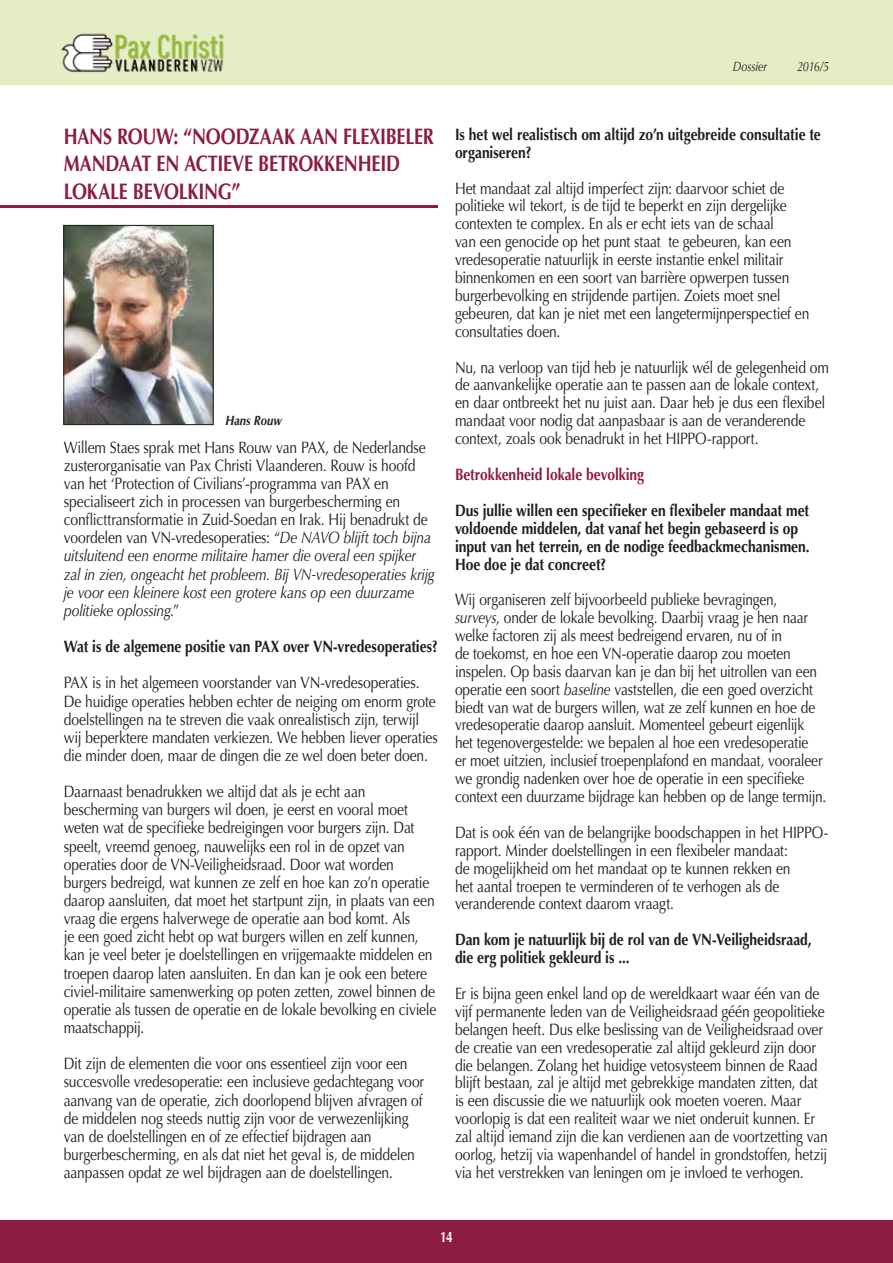
<style>
.page{position:relative;width:893px;height:1263px;background:#fff}
.page>*{position:absolute;margin:0;border:0;box-sizing:border-box;transform-origin:0 0}
.t1{font:700 22.5px/27.3px "Optima LT Std";letter-spacing:-.015em;color:#8c1c40;scale:.8 1}
.t2{font:16.5px/18.1px "Optima LT Std";letter-spacing:-.015em;color:#1d1d1b;scale:.84 1}
.t3{font:16.5px/17.9px "Optima LT Std";letter-spacing:-.015em;color:#1d1d1b;scale:.83 1}
.t4{font:700 16.5px/17.9px "Optima LT Std";color:#1d1d1b;scale:.84 1}
.t5{font:700 16.5px "Optima LT Std";letter-spacing:-.005em;color:#8c1c40;scale:.84 1}
.t6{font:700 15px "Optima LT Std";color:#fff;scale:.8 1}
.t7{font:italic 13.5px "Optima LT Std";letter-spacing:-.015em;color:#1d1d1b;scale:.8 1}
.t8{font:italic 700 13.5px "Optima LT Std";color:#1d1d1b;scale:.84 1}
.s1{font-style:italic}
</style>
<div class="page">
<div style="left:0;top:0;width:893px;height:85px;background:#e4edc4"></div>
<div style="left:0;top:1220px;width:893px;height:43px;background:#8c1c40"></div>
<hr style="left:0;top:205px;width:438px;height:3px;background:#8c1c40">
<img style="left:65px;top:227px;width:147px;height:196px">
<div style="left:63px;top:225px;width:151px;height:200px;border:1px solid #1d1d1b"></div>
<p class="t7" style="left:733px;top:58px;width:44px">Dossier</p>
<p class="t7" style="left:797px;top:58px;width:42px">2016/5</p>
<h1 class="t1" style="left:64px;top:123px;width:464px">HANS ROUW: “NOODZAAK AAN FLEXIBELER<br>MANDAAT EN ACTIEVE BETROKKENHEID<br>LOKALE BEVOLKING”</h1>
<p class="t8" style="left:225px;top:412px;width:69px">Hans Rouw</p>
<p class="t2" style="left:64px;top:438px;width:443px">Willem Staes sprak met Hans Rouw van PAX, de Nederlandse zusterorganisatie van Pax Christi Vlaanderen. Rouw is hoofd van het ‘Protection of Civilians’-programma van PAX en specialiseert zich in processen van burgerbescherming en conflicttransformatie in Zuid-Soedan en Irak. Hij benadrukt de voordelen van VN-vredesoperaties: “<span class="s1">De NAVO blijft toch bijna uitsluitend een enorme militaire hamer die overal een spijker zal in zien, ongeacht het probleem. Bij VN-vredesoperaties krijg je voor een kleinere kost een grotere kans op een duurzame politieke oplossing</span>.”</p>
<p class="t4" style="left:64px;top:638px;width:447px">Wat is de algemene positie van PAX over VN-vredesoperaties?</p>
<p class="t2" style="left:64px;top:674px;width:447px">PAX is in het algemeen voorstander van VN-vredesoperaties.<br>De huidige operaties hebben echter de neiging om enorm grote doelstellingen na te streven die vaak onrealistisch zijn, terwijl wij beperktere mandaten verkiezen. We hebben liever operaties die minder doen, maar de dingen die ze wel doen beter doen.</p>
<p class="t2" style="left:64px;top:783px;width:445px">Daarnaast benadrukken we altijd dat als je echt aan bescherming van burgers wil doen, je eerst en vooral moet weten wat de specifieke bedreigingen voor burgers zijn. Dat speelt, vreemd genoeg, nauwelijks een rol in de opzet van operaties door de VN-Veiligheidsraad. Door wat worden burgers bedreigd, wat kunnen ze zelf en hoe kan zo’n operatie daarop aansluiten, dat moet het startpunt zijn, in plaats van een vraag die ergens halverwege de operatie aan bod komt. Als<br>je een goed zicht hebt op wat burgers willen en zelf kunnen, kan je veel beter je doelstellingen en vrijgemaakte middelen en troepen daarop laten aansluiten. En dan kan je ook een betere civiel-militaire samenwerking op poten zetten, zowel binnen de operatie als tussen de operatie en de lokale bevolking en civiele maatschappij.</p>
<p class="t2" style="left:64px;top:1055px;width:431px">Dit zijn de elementen die voor ons essentieel zijn voor een succesvolle vredesoperatie: een inclusieve gedachtegang voor aanvang van de operatie, zich doorlopend blijven afvragen of de middelen nog steeds nuttig zijn voor de verwezenlijking van de doelstellingen en of ze effectief bijdragen aan burgerbescherming, en als dat niet het geval is, de middelen aanpassen opdat ze wel bijdragen aan de doelstellingen.</p>
<p class="t4" style="left:455px;top:125px;width:437px">Is het wel realistisch om altijd zo’n uitgebreide consultatie te organiseren?</p>
<p class="t2" style="left:455px;top:179px;width:423px">Het mandaat zal altijd imperfect zijn: daarvoor schiet de politieke wil tekort, is de tijd te beperkt en zijn dergelijke contexten te complex. En als er echt iets van de schaal<br>van een genocide op het punt staat te gebeuren, kan een vredesoperatie natuurlijk in eerste instantie enkel militair binnenkomen en een soort van barrière opwerpen tussen burgerbevolking en strijdende partijen. Zoiets moet snel gebeuren, dat kan je niet met een langetermijnperspectief en consultaties doen.</p>
<p class="t2" style="left:455px;top:358px;width:447px">Nu, na verloop van tijd heb je natuurlijk wél de gelegenheid om de aanvankelijke operatie aan te passen aan de lokale context, en daar ontbreekt het nu juist aan. Daar heb je dus een flexibel mandaat voor nodig dat aanpasbaar is aan de veranderende context, zoals ook benadrukt in het HIPPO-rapport.</p>
<p class="t5" style="left:455px;top:465px;width:227px">Betrokkenheid lokale bevolking</p>
<p class="t4" style="left:455px;top:501px;width:424px">Dus jullie willen een specifieker en flexibeler mandaat met voldoende middelen, dat vanaf het begin gebaseerd is op input van het terrein, en de nodige feedbackmechanismen.<br>Hoe doe je dat concreet?</p>
<p class="t3" style="left:455px;top:591px;width:449px">Wij organiseren zelf bijvoorbeeld publieke bevragingen, <span class="s1">surveys</span>, onder de lokale bevolking. Daarbij vraag je hen naar welke factoren zij als meest bedreigend ervaren, nu of in<br>de toekomst, en hoe een VN-operatie daarop zou moeten inspelen. Op basis daarvan kan je dan bij het uitrollen van een operatie een soort <span class="s1">baseline</span> vaststellen, die een goed overzicht biedt van wat de burgers willen, wat ze zelf kunnen en hoe de vredesoperatie daarop aansluit. Momenteel gebeurt eigenlijk het tegenovergestelde: we bepalen al hoe een vredesoperatie<br>er moet uitzien, inclusief troepenplafond en mandaat, vooraleer we grondig nadenken over hoe de operatie in een specifieke context een duurzame bijdrage kan hebben op de lange termijn.</p>
<p class="t2" style="left:455px;top:823px;width:446px">Dat is ook één van de belangrijke boodschappen in het HIPPO&shy;rapport. Minder doelstellingen in een flexibeler mandaat:<br>de mogelijkheid om het mandaat op te kunnen rekken en<br>het aantal troepen te verminderen of te verhogen als de veranderende context daarom vraagt.</p>
<p class="t4" style="left:455px;top:931px;width:426px">Dan kom je natuurlijk bij de rol van de VN-Veiligheidsraad, die erg politiek gekleurd is ...</p>
<p class="t2" style="left:455px;top:985px;width:446px">Er is bijna geen enkel land op de wereldkaart waar één van de vijf permanente leden van de Veiligheidsraad géén geopolitieke belangen heeft. Dus elke beslissing van de Veiligheidsraad over de creatie van een vredesoperatie zal altijd gekleurd zijn door die belangen. Zolang het huidige vetosysteem binnen de Raad blijft bestaan, zal je altijd met gebrekkige mandaten zitten, dat is een discussie die we natuurlijk ook moeten voeren. Maar voorlopig is dat een realiteit waar we niet onderuit kunnen. Er zal altijd iemand zijn die kan verdienen aan de voortzetting van oorlog, hetzij via wapenhandel of handel in grondstoffen, hetzij via het verstrekken van leningen om je invloed te verhogen.</p>
<p class="t6" style="left:440px;top:1228px;width:17px">14</p>
</div>
